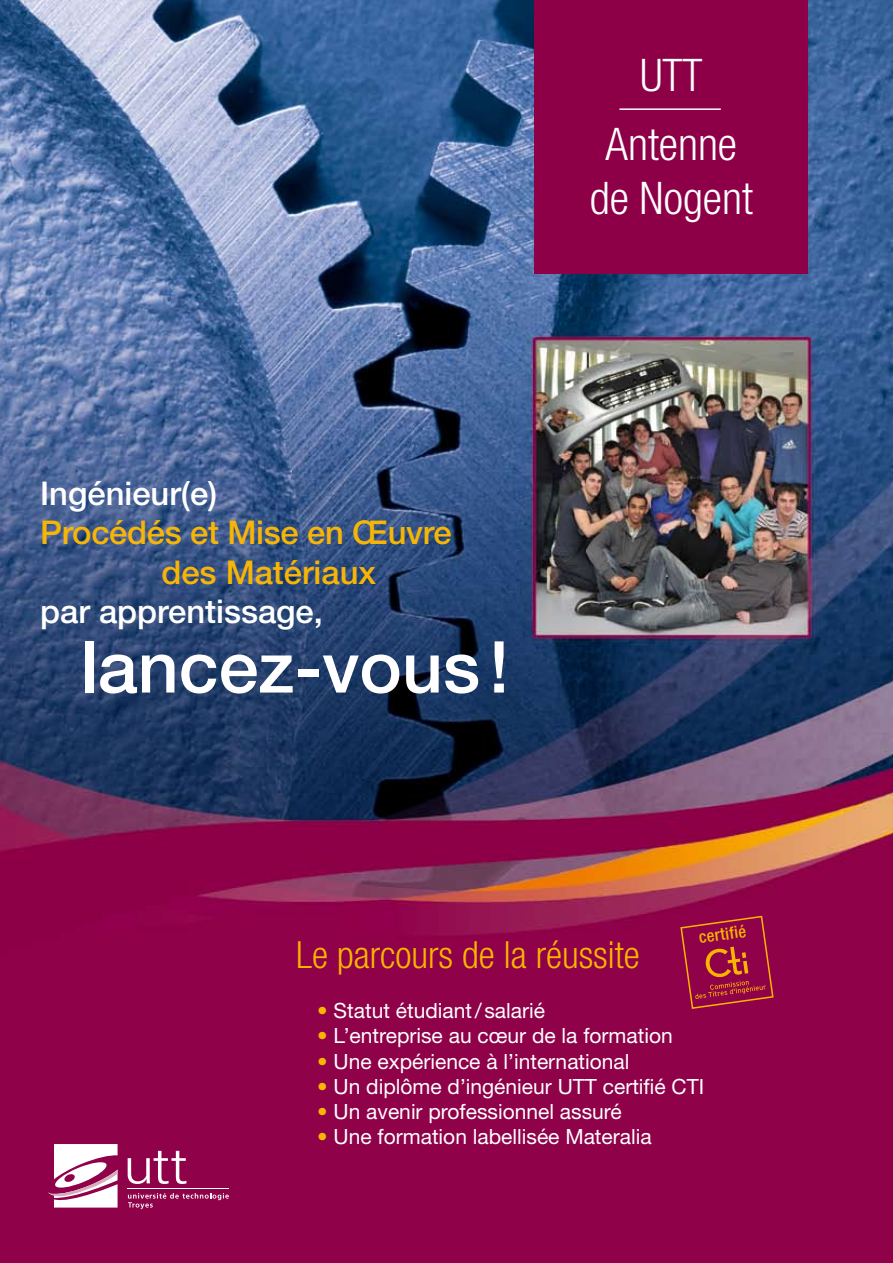
<style>
.page{position:relative;width:893px;height:1263px;background:#fff}
.page>*{position:absolute;margin:0;border:0;box-sizing:border-box;transform-origin:0 0}
.t1{font:500 71.7px "Helvetica Neue LT Std";color:#fff}
.t2{font:300 condensed 45px/69px "Helvetica Neue LT Std";color:#fff;text-align:center}
.t3{font:300 condensed 37.5px "Helvetica Neue LT Std";color:#f9b500}
.t4{font:500 32.7px/39.3px "Helvetica Neue LT Std";letter-spacing:-.01em;color:#f6b507}
.t5{font:500 32.7px "Helvetica Neue LT Std";color:#fff}
.t6{font:21px "Helvetica Neue LT Std";color:#fff}
.t7{font:500 condensed 16.8px "Helvetica Neue LT Std";color:#f9b500}
.s1{color:#f9b500}
</style>
<div class="page">
<img style="left:0;top:0;width:893px;height:1263px">
<svg style="left:48px;top:1144px;width:70px;height:63px"></svg>
<svg style="left:128px;top:1193px;width:101px;height:16px;background:#9e2562"></svg>
<svg style="left:128px;top:1151px;width:59px;height:33px"></svg>
<hr style="left:128px;top:1188px;width:101px;height:1px;background:#fff">
<div style="left:535px;top:0;width:273px;height:273px;background:#8d0048"></div>
<hr style="left:619px;top:108px;width:102px;height:2px;background:#fff">
<svg style="left:679px;top:915px;width:95px;height:95px;background:#9b1640"></svg>
<h2 class="t2" style="left:605px;top:40px;width:133px">UTT<br>Antenne</h2>
<h2 class="t2" style="left:590px;top:163px;width:165px">de Nogent</h2>
<h3 class="t5" style="left:40px;top:474px;width:179px">Ingénieur(e)</h3>
<h3 class="t4" style="left:161px;top:513px;width:292px;text-indent:-121px">Procédés et Mise en Œuvre des Matériaux</h3>
<h3 class="t5" style="left:40px;top:592px;width:284px">par apprentissage,</h3>
<h1 class="t1" style="left:81px;top:624px;width:430px">lancez-vous!</h1>
<p class="t7" style="left:697px;top:927px;width:49px;rotate:-8deg">certifié</p>
<h3 class="t3" style="left:296px;top:933px;width:345px">Le parcours de la réussite</h3>
<p class="t6" style="left:317px;top:998px;width:229px"><span class="s1">•</span> Statut étudiant/ salarié</p>
<p class="t6" style="left:317px;top:1023px;width:357px"><span class="s1">•</span> L’entreprise au cœur de la formation</p>
<p class="t6" style="left:317px;top:1049px;width:314px"><span class="s1">•</span> Une expérience à l’international</p>
<p class="t6" style="left:317px;top:1074px;width:388px"><span class="s1">•</span> Un diplôme d’ingénieur UTT certifié CTI</p>
<p class="t6" style="left:317px;top:1099px;width:306px"><span class="s1">•</span> Un avenir professionnel assuré</p>
<p class="t6" style="left:317px;top:1124px;width:336px"><span class="s1">•</span> Une formation labellisée Materalia</p>
</div>
